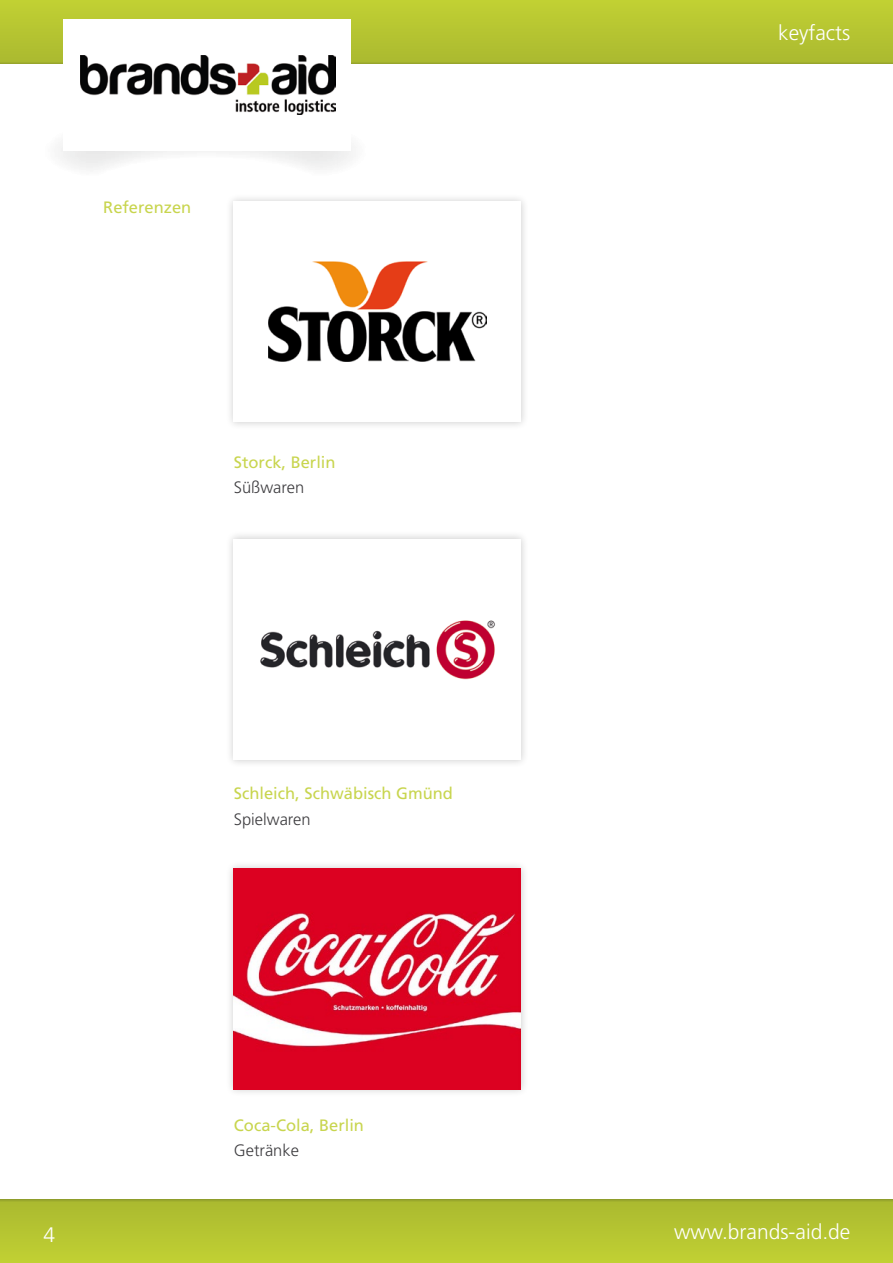
<style>
.page{position:relative;width:893px;height:1263px;background:#fff}
.page>*{position:absolute;margin:0;border:0;box-sizing:border-box;transform-origin:0 0}
.t1{font:300 21px "Frutiger";color:#fff}
.t2{font:16.5px "Frutiger";color:#c8d54e}
.t3{font:300 16.5px "Frutiger";color:#3e3d40}
</style>
<div class="page">
<svg style="left:59px;top:145px;width:293px;height:24px"></svg>
<div style="left:0;top:0;width:893px;height:64px;background:#b7c732"></div>
<div style="left:0;top:1199px;width:893px;height:64px;background:#b5c431"></div>
<div style="left:63px;top:19px;width:287px;height:131px;background:#fff"></div>
<img style="left:81px;top:55px;width:255px;height:59px">
<div style="left:226px;top:193px;width:303px;height:237px;background:#000;opacity:.2"></div>
<div style="left:234px;top:201px;width:287px;height:221px;background:#fff"></div>
<img style="left:268px;top:261px;width:219px;height:100px">
<div style="left:226px;top:531px;width:303px;height:237px;background:#000;opacity:.2"></div>
<div style="left:234px;top:539px;width:287px;height:221px;background:#fff"></div>
<img style="left:260px;top:620px;width:235px;height:60px">
<div style="left:226px;top:860px;width:303px;height:237px;background:#000;opacity:.2"></div>
<img style="left:234px;top:868px;width:287px;height:221px">
<p class="t2" style="left:103px;top:197px;width:90px">Referenzen</p>
<p class="t2" style="left:234px;top:452px;width:103px">Storck, Berlin</p>
<p class="t3" style="left:234px;top:478px;width:72px">Süßwaren</p>
<p class="t2" style="left:234px;top:784px;width:221px">Schleich, Schwäbisch Gmünd</p>
<p class="t3" style="left:234px;top:809px;width:78px">Spielwaren</p>
<p class="t2" style="left:234px;top:1115px;width:132px">Coca-Cola, Berlin</p>
<p class="t3" style="left:234px;top:1141px;width:67px">Getränke</p>
<p class="t1" style="left:778px;top:21px;width:74px">keyfacts</p>
<p class="t1" style="left:44px;top:1222px;width:13px">4</p>
<p class="t1" style="left:674px;top:1220px;width:178px">www.brands-aid.de</p>
</div>
